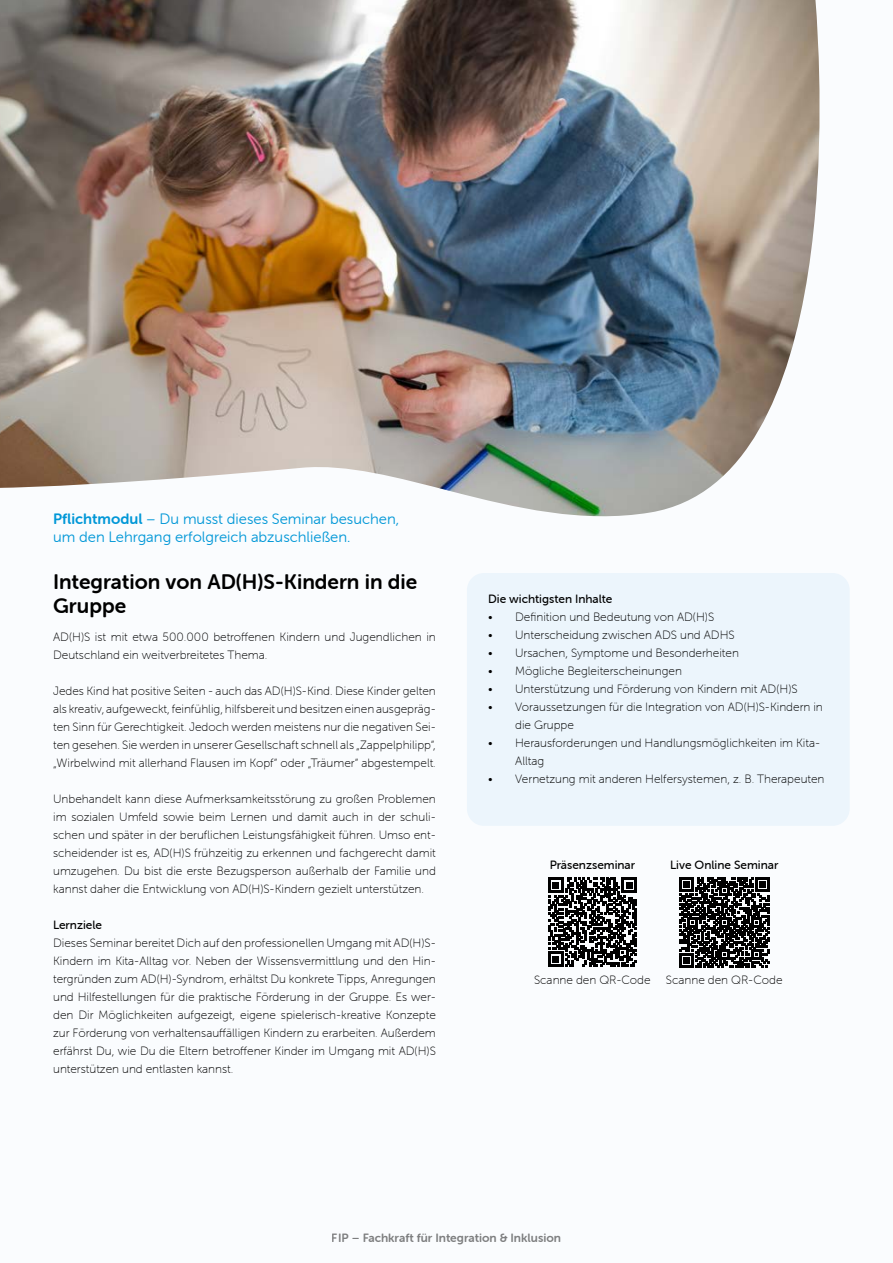
<style>
.page{position:relative;width:893px;height:1263px;background:#fafcfe}
.page>*{position:absolute;margin:0;border:0;box-sizing:border-box;transform-origin:0 0}
.t1{font:21px/24px "Museo Sans Rounded 700";color:#000}
.t2{font:15px/18px "Museo Sans Rounded 300";color:#0097d7}
.t3{font:12px/18px "Museo Sans Rounded 100";color:#000}
.t4{font:12px "Museo Sans Rounded 500";color:#000}
.t5{font:12px "Museo Sans Rounded 700";color:#000}
.s1{font-family:"Museo Sans Rounded 700"}
.s2{font-family:"Museo Sans Rounded 500"}
</style>
<div class="page">
<img style="left:0;top:0;width:820px;height:517px">
<div style="left:467px;top:573px;width:383px;height:253px;background:#ecf5fc;border-radius:17px"></div>
<svg style="left:679px;top:877px;width:90px;height:90px;background:#232424"></svg>
<svg style="left:548px;top:878px;width:89px;height:89px"></svg>
<p class="t2" style="left:53px;top:510px;width:348px"><span class="s1">Pflichtmodul</span> – Du musst dieses Seminar besuchen, um den Lehrgang erfolgreich abzuschließen.</p>
<h1 class="t1" style="left:53px;top:570px;width:366px">Integration von AD(H)S-Kindern in die<br>Gruppe</h1>
<p class="t3" style="left:53px;top:628px;width:384px">AD(H)S ist mit etwa 500.000 betroffenen Kindern und Jugendlichen in<br>Deutschland ein weitverbreitetes Thema.</p>
<p class="t3" style="left:53px;top:682px;width:384px;text-align:justify">Jedes Kind hat positive Seiten - auch das AD(H)S-Kind. Diese Kinder gelten als kreativ, aufgeweckt, feinfühlig, hilfsbereit und besitzen einen ausgepräg&shy;ten Sinn für Gerechtigkeit. Jedoch werden meistens nur die negativen Sei&shy;ten gesehen. Sie werden in unserer Gesellschaft schnell als „Zappelphilipp“, „Wirbelwind mit allerhand Flausen im Kopf“ oder „Träumer“ abgestempelt.</p>
<p class="t3" style="left:53px;top:790px;width:384px;text-align:justify">Unbehandelt kann diese Aufmerksamkeitsstörung zu großen Problemen im sozialen Umfeld sowie beim Lernen und damit auch in der schuli&shy;schen und später in der beruflichen Leistungsfähigkeit führen. Umso ent&shy;scheidender ist es, AD(H)S frühzeitig zu erkennen und fachgerecht damit umzugehen. Du bist die erste Bezugsperson außerhalb der Familie und kannst daher die Entwicklung von AD(H)S-Kindern gezielt unterstützen.</p>
<p class="t4" style="left:53px;top:918px;width:50px">Lernziele</p>
<p class="t3" style="left:53px;top:934px;width:384px;text-align:justify">Dieses Seminar bereitet Dich auf den professionellen Umgang mit AD(H)S-Kindern im Kita-Alltag vor. Neben der Wissensvermittlung und den Hin&shy;tergründen zum AD(H)-Syndrom, erhältst Du konkrete Tipps, Anregungen und Hilfestellungen für die praktische Förderung in der Gruppe. Es wer&shy;den Dir Möglichkeiten aufgezeigt, eigene spielerisch-kreative Konzepte zur Förderung von verhaltensauffälligen Kindern zu erarbeiten. Außerdem erfährst Du, wie Du die Eltern betroffener Kinder im Umgang mit AD(H)S unterstützen und entlasten kannst.</p>
<p class="t4" style="left:488px;top:593px;width:126px">Die wichtigsten Inhalte</p>
<p class="t3" style="left:488px;top:608px;width:227px">• Definition und Bedeutung von AD(H)S</p>
<p class="t3" style="left:488px;top:626px;width:248px">• Unterscheidung zwischen ADS und ADHS</p>
<p class="t3" style="left:488px;top:644px;width:252px">• Ursachen, Symptome und Besonderheiten</p>
<p class="t3" style="left:488px;top:662px;width:195px">• Mögliche Begleiterscheinungen</p>
<p class="t3" style="left:488px;top:680px;width:311px">• Unterstützung und Förderung von Kindern mit AD(H)S</p>
<p class="t3" style="left:515px;top:698px;width:309px;text-indent:-27px">• Voraussetzungen für die Integration von AD(H)S-Kindern in die Gruppe</p>
<p class="t3" style="left:515px;top:734px;width:307px;text-indent:-27px">• Herausforderungen und Handlungsmöglichkeiten im Kita-<br>Alltag</p>
<p class="t3" style="left:488px;top:770px;width:338px">• Vernetzung mit anderen Helfersystemen, z. B. Therapeuten</p>
<p class="t4" style="left:550px;top:858px;width:87px">Präsenzseminar</p>
<p class="t4" style="left:670px;top:858px;width:110px">Live Online Seminar</p>
<p class="t3" style="left:534px;top:971px;width:118px">Scanne den QR-Code</p>
<p class="t3" style="left:666px;top:971px;width:118px">Scanne den QR-Code</p>
<p class="t5" style="left:332px;top:1231px;width:231px">FIP <span class="s2">–</span> Fachkraft für Integration &amp; Inklusion</p>
</div>
